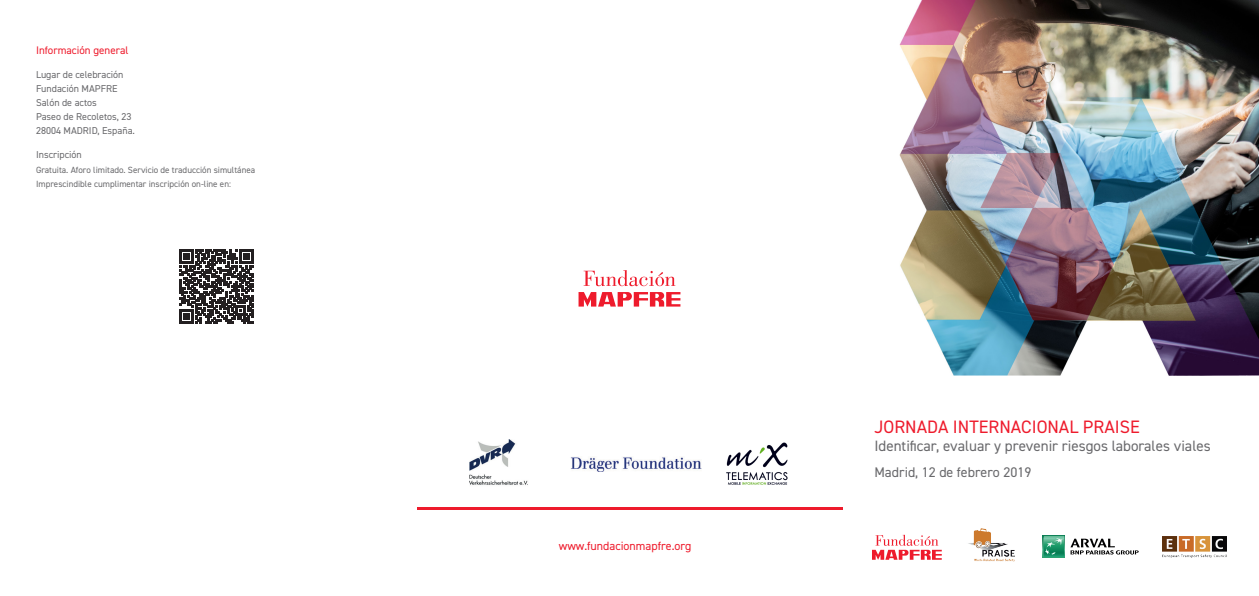
<style>
.page{position:relative;width:1259px;height:596px;background:#fff}
.page>*{position:absolute;margin:0;border:0;box-sizing:border-box;transform-origin:0 0}
.t1{font:18px "DIN2014";color:#ee1b2c}
.t2{font:15px "DIN2014";color:#69696c}
.t3{font:14px "DIN2014";color:#69696c}
.t4{font:12px "DIN2014";color:#ee1b2c}
.t5{font:11px "DIN2014";color:#ee1b2c}
.t6{font:10px "DIN2014";color:#69696c}
.t7{font:9px "DIN2014";color:#69696c}
</style>
<div class="page">
<img style="left:872px;top:0;width:387px;height:562px">
<svg style="left:872px;top:534px;width:69px;height:25px"></svg>
<img style="left:1162px;top:535px;width:64px;height:21px">
<svg style="left:1042px;top:535px;width:23px;height:22px"></svg>
<svg style="left:1043px;top:535px;width:21px;height:21px"></svg>
<svg style="left:1070px;top:538px;width:68px;height:16px"></svg>
<img style="left:965px;top:528px;width:50px;height:33px">
<hr style="left:417px;top:507px;width:425px;height:2px;background:#ee1b2c">
<svg style="left:583px;top:270px;width:92px;height:16px"></svg>
<svg style="left:578px;top:292px;width:102px;height:14px"></svg>
<svg style="left:179px;top:249px;width:74px;height:74px"></svg>
<img style="left:469px;top:439px;width:59px;height:46px">
<img style="left:570px;top:457px;width:131px;height:13px">
<img style="left:726px;top:442px;width:62px;height:43px">
<p class="t5" style="left:36px;top:43px;width:94px">Información general</p>
<p class="t6" style="left:36px;top:68px;width:89px">Lugar de celebración</p>
<p class="t6" style="left:36px;top:82px;width:83px">Fundación MAPFRE</p>
<p class="t6" style="left:36px;top:96px;width:62px">Salón de actos</p>
<p class="t6" style="left:36px;top:110px;width:97px">Paseo de Recoletos, 23</p>
<p class="t6" style="left:36px;top:124px;width:100px">28004 MADRID, España.</p>
<p class="t6" style="left:36px;top:148px;width:47px">Inscripción</p>
<p class="t7" style="left:36px;top:164px;width:221px">Gratuita. Aforo limitado. Servicio de traducción simultánea</p>
<p class="t7" style="left:36px;top:178px;width:196px">Imprescindible cumplimentar inscripción on-line en:</p>
<p class="t4" style="left:559px;top:537px;width:134px">www.fundacionmapfre.org</p>
<p class="t1" style="left:874px;top:415px;width:267px">JORNADA INTERNACIONAL PRAISE</p>
<p class="t2" style="left:874px;top:436px;width:338px">Identificar, evaluar y prevenir riesgos laborales viales</p>
<p class="t3" style="left:874px;top:463px;width:158px">Madrid, 12 de febrero 2019</p>
</div>
